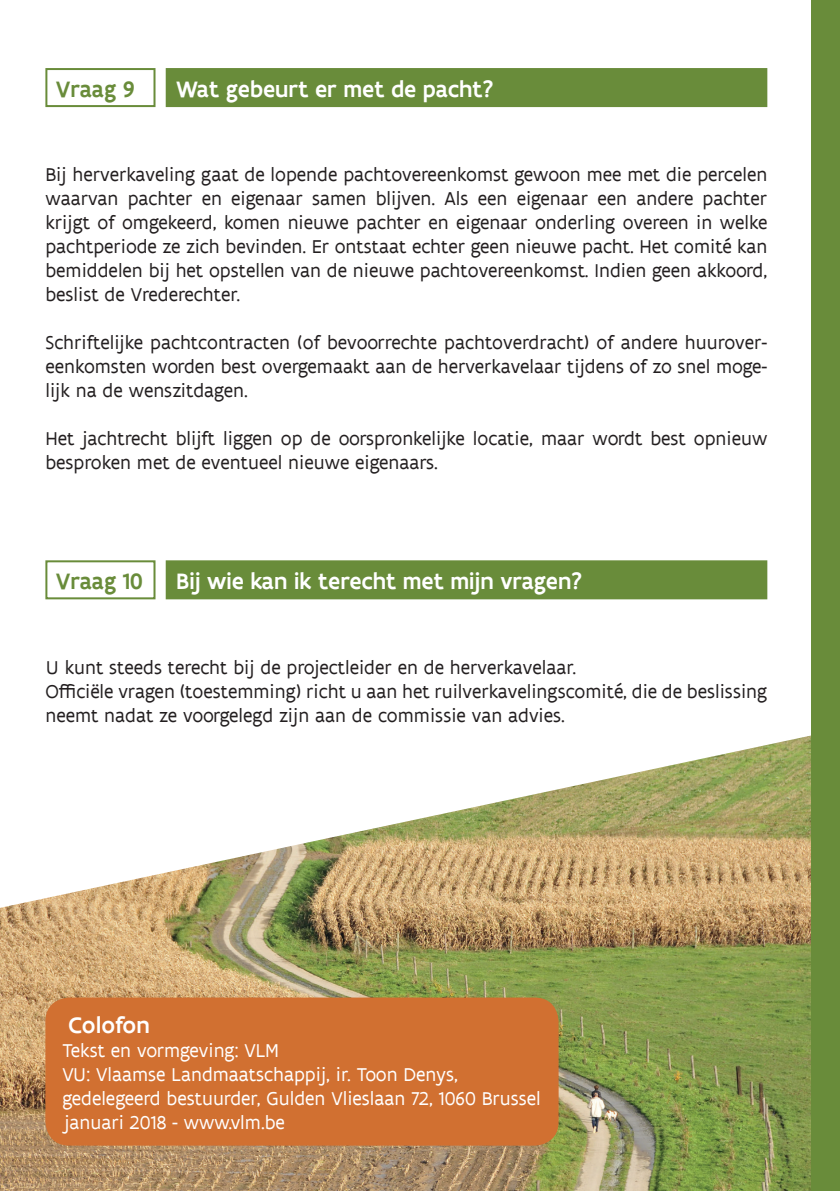
<style>
.page{position:relative;width:840px;height:1191px;background:#fff}
.page>*{position:absolute;margin:0;border:0;box-sizing:border-box;transform-origin:0 0}
.t1{font:500 24px "Flanders Art Sans";color:#fff}
.t2{font:500 24px "Flanders Art Sans";letter-spacing:-.01em;color:#698c3a}
.t3{font:20px/24px "Flanders Art Sans";color:#231f20;text-align:justify}
.t4{font:20px/24px "Flanders Art Sans";color:#fff}
</style>
<div class="page">
<img style="left:0;top:735px;width:811px;height:456px">
<div style="left:45px;top:68px;width:110px;height:39px;border:2px solid #698c3a"></div>
<div style="left:167px;top:69px;width:598px;height:37px;background:#698c3a"></div>
<div style="left:166px;top:68px;width:600px;height:39px;border:2px solid #698c3a"></div>
<div style="left:45px;top:560px;width:110px;height:39px;border:2px solid #698c3a"></div>
<div style="left:167px;top:561px;width:598px;height:37px;background:#698c3a"></div>
<div style="left:166px;top:560px;width:600px;height:39px;border:2px solid #698c3a"></div>
<div style="left:45px;top:997px;width:513px;height:148px;background:#d17031;border-radius:24px"></div>
<div style="left:811px;top:0;width:28px;height:1191px;background:#698c3a"></div>
<p class="t2" style="left:56px;top:74px;width:80px">Vraag 9</p>
<p class="t1" style="left:176px;top:74px;width:318px">Wat gebeurt er met de pacht?</p>
<p class="t3" style="left:45px;top:163px;width:723px">Bij herverkaveling gaat de lopende pachtovereenkomst gewoon mee met die percelen waarvan pachter en eigenaar samen blijven. Als een eigenaar een andere pachter krijgt of omgekeerd, komen nieuwe pachter en eigenaar onderling overeen in welke pachtperiode ze zich bevinden. Er ontstaat echter geen nieuwe pacht. Het comité kan bemiddelen bij het opstellen van de nieuwe pachtovereenkomst. Indien geen akkoord, beslist de Vrederechter.</p>
<p class="t3" style="left:45px;top:331px;width:723px">Schriftelijke pachtcontracten (of bevoorrechte pachtoverdracht) of andere huurover&shy;eenkomsten worden best overgemaakt aan de herverkavelaar tijdens of zo snel moge&shy;lijk na de wenszitdagen.</p>
<p class="t3" style="left:45px;top:427px;width:723px">Het jachtrecht blijft liggen op de oorspronkelijke locatie, maar wordt best opnieuw besproken met de eventueel nieuwe eigenaars.</p>
<p class="t2" style="left:56px;top:566px;width:88px">Vraag 10</p>
<p class="t1" style="left:176px;top:566px;width:407px">Bij wie kan ik terecht met mijn vragen?</p>
<p class="t3" style="left:45px;top:655px;width:723px;text-align:left">U kunt steeds terecht bij de projectleider en de herverkavelaar.<br>Officiële vragen (toestemming) richt u aan het ruilverkavelingscomité, die de beslissing neemt nadat ze voorgelegd zijn aan de commissie van advies.</p>
<p class="t1" style="left:68px;top:1009px;width:83px">Colofon</p>
<p class="t4" style="left:62px;top:1038px;width:479px">Tekst en vormgeving: VLM<br>VU: Vlaamse Landmaatschappij, ir. Toon Denys, gedelegeerd bestuurder, Gulden Vlieslaan 72, 1060 Brussel januari 2018 - www.vlm.be</p>
</div>
